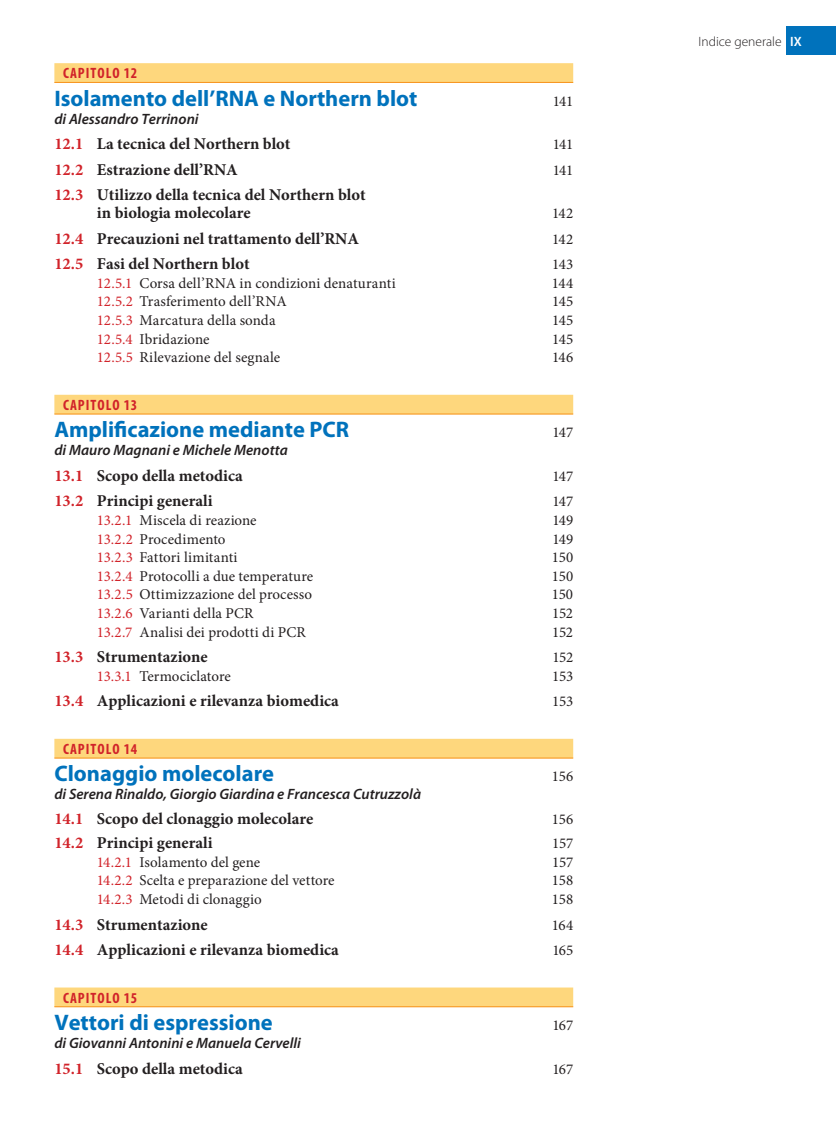
<style>
.page{position:relative;width:836px;height:1147px;background:#fff}
.page>*{position:absolute;margin:0;border:0;box-sizing:border-box;transform-origin:0 0}
.t1{font:700 22.5px "Myriad Pro";color:#0072bc}
.t2{font:700 16.5px/18px "Minion Pro";color:#231f20}
.t3{font:15px "Minion Pro";color:#231f20}
.t4{font:italic 600 15px "Myriad Pro";color:#231f20}
.t5{font:700 condensed 15px "Myriad Pro";letter-spacing:.07em;color:#d1232a}
.t6{font:300 13.5px "Myriad Pro";color:#231f20}
.s1{color:#d1232a}
.s2{font-weight:600;color:#fff}
</style>
<div class="page">
<div style="left:786px;top:26px;width:50px;height:29px;background:#0072bc"></div>
<div style="left:54px;top:63px;width:519px;height:20px;background:#fed77d"></div>
<hr style="left:54px;top:82px;width:519px;height:1px;background:#f7931d">
<div style="left:54px;top:395px;width:519px;height:19px;background:#fed77d"></div>
<hr style="left:54px;top:413px;width:519px;height:1px;background:#f7931d">
<div style="left:54px;top:738px;width:519px;height:20px;background:#fed77d"></div>
<hr style="left:54px;top:757px;width:519px;height:1px;background:#f7931d">
<div style="left:54px;top:987px;width:519px;height:19px;background:#fed77d"></div>
<hr style="left:54px;top:1006px;width:519px;height:1px;background:#f7931d">
<p class="t5" style="left:63px;top:64px;width:76px">CAPITOLO 12</p>
<h1 class="t1" style="left:54px;top:84px;width:365px">Isolamento dell’RNA e Northern blot</h1>
<p class="t3" style="left:553px;top:91px;width:22px">141</p>
<p class="t4" style="left:54px;top:109px;width:146px">di Alessandro Terrinoni</p>
<p class="t2" style="left:54px;top:135px;width:238px"><span class="s1">12.1</span> La tecnica del Northern blot</p>
<p class="t3" style="left:553px;top:134px;width:22px">141</p>
<p class="t2" style="left:54px;top:160px;width:185px"><span class="s1">12.2</span> Estrazione dell’RNA</p>
<p class="t3" style="left:553px;top:160px;width:22px">141</p>
<p class="t2" style="left:97px;top:186px;width:270px;text-indent:-43px"><span class="s1">12.3</span> Utilizzo della tecnica del Northern blot in biologia molecolare</p>
<p class="t3" style="left:552px;top:203px;width:23px">142</p>
<p class="t2" style="left:54px;top:229px;width:306px"><span class="s1">12.4</span> Precauzioni nel trattamento dell’RNA</p>
<p class="t3" style="left:552px;top:229px;width:23px">142</p>
<p class="t2" style="left:54px;top:254px;width:197px"><span class="s1">12.5</span> Fasi del Northern blot</p>
<p class="t3" style="left:552px;top:254px;width:22px">143</p>
<p class="t3" style="left:97px;top:273px;width:300px"><span class="s1">12.5.1</span> Corsa dell’RNA in condizioni denaturanti</p>
<p class="t3" style="left:552px;top:273px;width:23px">144</p>
<p class="t3" style="left:97px;top:291px;width:191px"><span class="s1">12.5.2</span> Trasferimento dell’RNA</p>
<p class="t3" style="left:552px;top:291px;width:22px">145</p>
<p class="t3" style="left:97px;top:310px;width:180px"><span class="s1">12.5.3</span> Marcatura della sonda</p>
<p class="t3" style="left:552px;top:310px;width:22px">145</p>
<p class="t3" style="left:97px;top:329px;width:114px"><span class="s1">12.5.4</span> Ibridazione</p>
<p class="t3" style="left:552px;top:329px;width:22px">145</p>
<p class="t3" style="left:97px;top:347px;width:185px"><span class="s1">12.5.5</span> Rilevazione del segnale</p>
<p class="t3" style="left:552px;top:347px;width:23px">146</p>
<p class="t5" style="left:63px;top:395px;width:76px">CAPITOLO 13</p>
<h1 class="t1" style="left:54px;top:415px;width:296px">Amplificazione mediante PCR</h1>
<p class="t3" style="left:553px;top:422px;width:22px">147</p>
<p class="t4" style="left:54px;top:440px;width:235px">di Mauro Magnani e Michele Menotta</p>
<p class="t2" style="left:54px;top:466px;width:190px"><span class="s1">13.1</span> Scopo della metodica</p>
<p class="t3" style="left:553px;top:466px;width:22px">147</p>
<p class="t2" style="left:54px;top:491px;width:160px"><span class="s1">13.2</span> Principi generali</p>
<p class="t3" style="left:553px;top:491px;width:22px">147</p>
<p class="t3" style="left:97px;top:510px;width:161px"><span class="s1">13.2.1</span> Miscela di reazione</p>
<p class="t3" style="left:552px;top:510px;width:22px">149</p>
<p class="t3" style="left:97px;top:528px;width:130px"><span class="s1">13.2.2</span> Procedimento</p>
<p class="t3" style="left:552px;top:528px;width:22px">149</p>
<p class="t3" style="left:97px;top:547px;width:142px"><span class="s1">13.2.3</span> Fattori limitanti</p>
<p class="t3" style="left:552px;top:547px;width:23px">150</p>
<p class="t3" style="left:97px;top:566px;width:218px"><span class="s1">13.2.4</span> Protocolli a due temperature</p>
<p class="t3" style="left:552px;top:566px;width:23px">150</p>
<p class="t3" style="left:97px;top:584px;width:217px"><span class="s1">13.2.5</span> Ottimizzazione del processo</p>
<p class="t3" style="left:552px;top:584px;width:23px">150</p>
<p class="t3" style="left:97px;top:603px;width:158px"><span class="s1">13.2.6</span> Varianti della PCR</p>
<p class="t3" style="left:552px;top:603px;width:22px">152</p>
<p class="t3" style="left:97px;top:622px;width:210px"><span class="s1">13.2.7</span> Analisi dei prodotti di PCR</p>
<p class="t3" style="left:552px;top:622px;width:22px">152</p>
<p class="t2" style="left:54px;top:647px;width:155px"><span class="s1">13.3</span> Strumentazione</p>
<p class="t3" style="left:552px;top:647px;width:22px">152</p>
<p class="t3" style="left:97px;top:666px;width:135px"><span class="s1">13.3.1</span> Termociclatore</p>
<p class="t3" style="left:552px;top:666px;width:22px">153</p>
<p class="t2" style="left:54px;top:691px;width:286px"><span class="s1">13.4</span> Applicazioni e rilevanza biomedica</p>
<p class="t3" style="left:552px;top:691px;width:22px">153</p>
<p class="t5" style="left:63px;top:739px;width:76px">CAPITOLO 14</p>
<h1 class="t1" style="left:54px;top:759px;width:221px">Clonaggio molecolare</h1>
<p class="t3" style="left:552px;top:766px;width:23px">156</p>
<p class="t4" style="left:54px;top:784px;width:368px">di Serena Rinaldo, Giorgio Giardina e Francesca Cutruzzolà</p>
<p class="t2" style="left:54px;top:809px;width:260px"><span class="s1">14.1</span> Scopo del clonaggio molecolare</p>
<p class="t3" style="left:552px;top:808px;width:23px">156</p>
<p class="t2" style="left:54px;top:833px;width:160px"><span class="s1">14.2</span> Principi generali</p>
<p class="t3" style="left:552px;top:833px;width:23px">157</p>
<p class="t3" style="left:97px;top:851px;width:165px"><span class="s1">14.2.1</span> Isolamento del gene</p>
<p class="t3" style="left:552px;top:851px;width:23px">157</p>
<p class="t3" style="left:97px;top:870px;width:239px"><span class="s1">14.2.2</span> Scelta e preparazione del vettore</p>
<p class="t3" style="left:552px;top:870px;width:23px">158</p>
<p class="t3" style="left:97px;top:889px;width:166px"><span class="s1">14.2.3</span> Metodi di clonaggio</p>
<p class="t3" style="left:552px;top:889px;width:23px">158</p>
<p class="t2" style="left:54px;top:914px;width:155px"><span class="s1">14.3</span> Strumentazione</p>
<p class="t3" style="left:552px;top:914px;width:23px">164</p>
<p class="t2" style="left:54px;top:940px;width:286px"><span class="s1">14.4</span> Applicazioni e rilevanza biomedica</p>
<p class="t3" style="left:552px;top:940px;width:22px">165</p>
<p class="t5" style="left:63px;top:988px;width:76px">CAPITOLO 15</p>
<h1 class="t1" style="left:54px;top:1007px;width:220px">Vettori di espressione</h1>
<p class="t3" style="left:552px;top:1015px;width:22px">167</p>
<p class="t4" style="left:54px;top:1033px;width:248px">di Giovanni Antonini e Manuela Cervelli</p>
<p class="t2" style="left:54px;top:1058px;width:190px"><span class="s1">15.1</span> Scopo della metodica</p>
<p class="t3" style="left:552px;top:1058px;width:22px">167</p>
<p class="t6" style="left:698px;top:34px;width:105px">Indice generale <span class="s2">IX</span></p>
</div>
